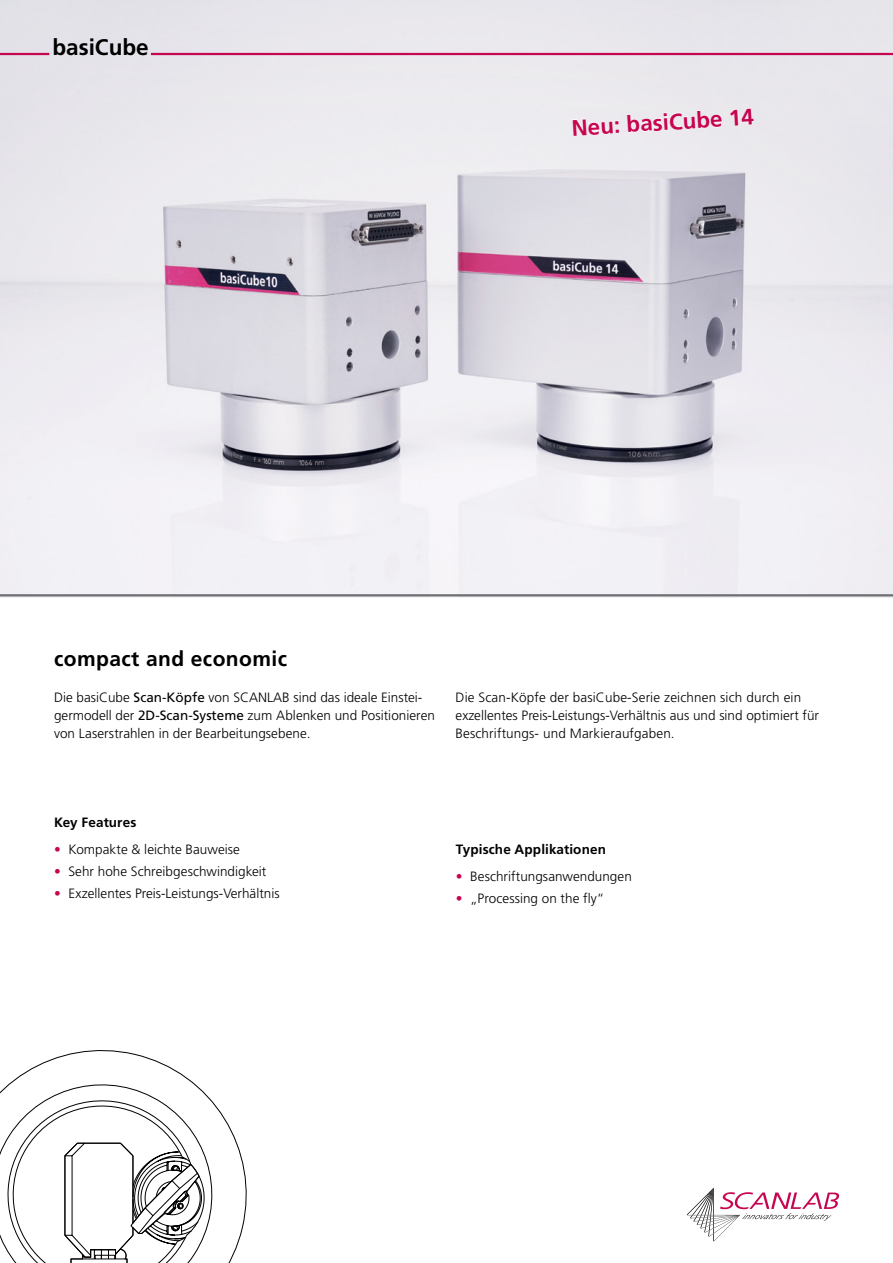
<style>
.page{position:relative;width:893px;height:1263px;background:#fff}
.page>*{position:absolute;margin:0;border:0;box-sizing:border-box;transform-origin:0 0}
.t1{font:700 22.5px "Frutiger";color:#c60651}
.t2{font:700 22.5px "Frutiger";color:#000}
.t3{font:700 21px "Frutiger";letter-spacing:.02em;color:#000}
.t4{font:300 13.5px/18px "Frutiger";color:#000}
.t5{font:700 13.5px "Frutiger";letter-spacing:.01em;color:#000}
.s1{font-weight:400}
.s2{color:#c60651}
</style>
<div class="page">
<img style="left:0;top:0;width:893px;height:598px">
<svg style="left:687px;top:1187px;width:152px;height:54px"></svg>
<svg style="left:30px;top:1050px;width:217px;height:213px"></svg>
<svg style="left:0;top:1069px;width:227px;height:194px"></svg>
<hr style="left:0;top:594px;width:893px;height:2px;background:#6d6e71">
<hr style="left:0;top:53px;width:49px;height:2px;background:#c60651">
<hr style="left:151px;top:53px;width:742px;height:2px;background:#c60651">
<svg style="left:572px;top:118px;width:47px;height:18px"></svg>
<svg style="left:627px;top:110px;width:96px;height:23px"></svg>
<svg style="left:729px;top:108px;width:25px;height:18px"></svg>
<h1 class="t2" style="left:52px;top:34px;width:98px">basiCube</h1>
<h1 class="t1" style="left:571px;top:114px;width:184px;rotate:-3deg">Neu: basiCube 14</h1>
<h2 class="t3" style="left:54px;top:646px;width:235px">compact and economic</h2>
<p class="t4" style="left:54px;top:689px;width:382px">Die basiCube <span class="s1">Scan-Köpfe</span> von SCANLAB sind das ideale Einstei&shy;germodell der <span class="s1">2D-Scan-Systeme</span> zum Ablenken und Positionieren von Laserstrahlen in der Bearbeitungsebene.</p>
<p class="t4" style="left:456px;top:689px;width:365px">Die Scan-Köpfe der basiCube-Serie zeichnen sich durch ein exzellentes Preis-Leistungs-Verhältnis aus und sind optimiert für<br>Beschriftungs- und Markieraufgaben.</p>
<p class="t5" style="left:54px;top:814px;width:84px">Key Features</p>
<p class="t4" style="left:54px;top:840px;width:187px"><span class="s2">•</span> Kompakte &amp; leichte Bauweise</p>
<p class="t4" style="left:54px;top:863px;width:214px"><span class="s2">•</span> Sehr hohe Schreibgeschwindigkeit</p>
<p class="t4" style="left:54px;top:885px;width:227px"><span class="s2">•</span> Exzellentes Preis-Leistungs-Verhältnis</p>
<p class="t5" style="left:456px;top:842px;width:152px">Typische Applikationen</p>
<p class="t4" style="left:456px;top:867px;width:177px"><span class="s2">•</span> Beschriftungsanwendungen</p>
<p class="t4" style="left:456px;top:890px;width:150px"><span class="s2">•</span> „Processing on the fly“</p>
</div>
